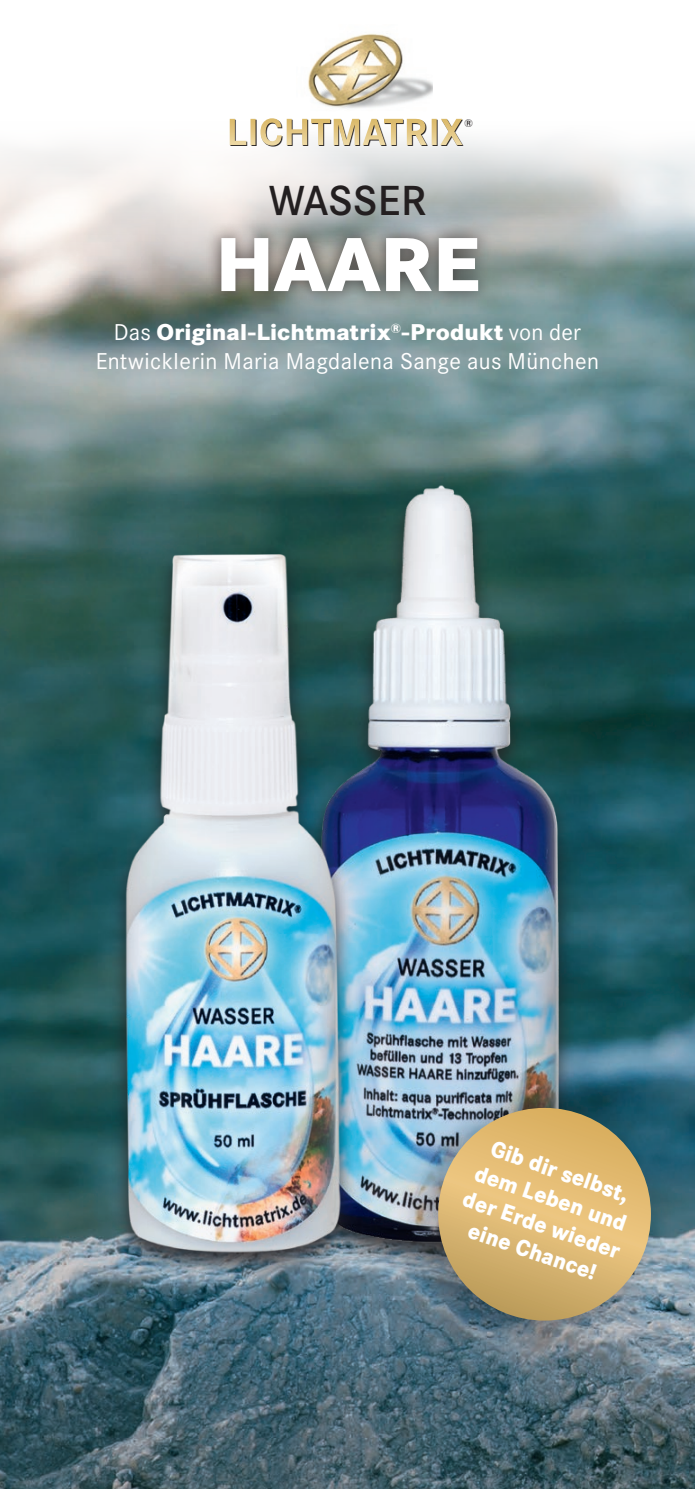
<style>
.page{position:relative;width:695px;height:1489px;background:#fff}
.page>*{position:absolute;margin:0;border:0;box-sizing:border-box;transform-origin:0 0}
.t1{font:800 75px "Corporate SBQ";color:#fff}
.t2{font:500 41.25px "Corporate SBQ";letter-spacing:.01em;color:#231f20}
.t3{font:700 37.25px "Corporate SBQ";letter-spacing:.01em;color:#231f20}
.t4{font:22.5px/28.8px "Corporate SBQ";letter-spacing:.02em;color:#fff;text-align:center}
.t5{font:800 22.5px/28.2px "Corporate SBQ";color:#fff;text-align:center;scale:.9 1}
.t6{font:700 10.75px "Corporate SBQ";color:#231f20}
.s1{font-weight:800}
</style>
<div class="page">
<img style="left:0;top:268px;width:694px;height:1220px">
<svg style="left:0;top:137px;width:694px;height:131px"></svg>
<div style="left:205px;top:222px;width:289px;height:85px;background:#231f20;opacity:.75"></div>
<img style="left:234px;top:410px;width:404px;height:905px">
<img style="left:39px;top:473px;width:368px;height:838px">
<div style="left:384px;top:1084px;width:290px;height:289px;background:#231f20;opacity:.45"></div>
<svg style="left:438px;top:1107px;width:212px;height:213px;background:#dcb670"></svg>
<img style="left:308px;top:33px;width:124px;height:76px">
<h3 class="t3" style="left:227px;top:110px;width:238px">LICHTMATRIX</h3>
<p class="t6" style="left:464px;top:117px;width:11px">®</p>
<h2 class="t2" style="left:269px;top:175px;width:159px">WASSER</h2>
<h1 class="t1" style="left:215px;top:216px;width:266px">HAARE</h1>
<p class="t4" style="left:96px;top:318px;width:505px">Das <span class="s1">Original-Lichtmatrix</span><sup>®</sup><span class="s1">-Produkt</span> von der<br>Entwicklerin Maria Magdalena Sange aus München</p>
<p class="t5" style="left:486px;top:1131px;width:184px;rotate:19deg">Gib dir selbst, dem Leben und der Erde wieder eine Chance!</p>
</div>
